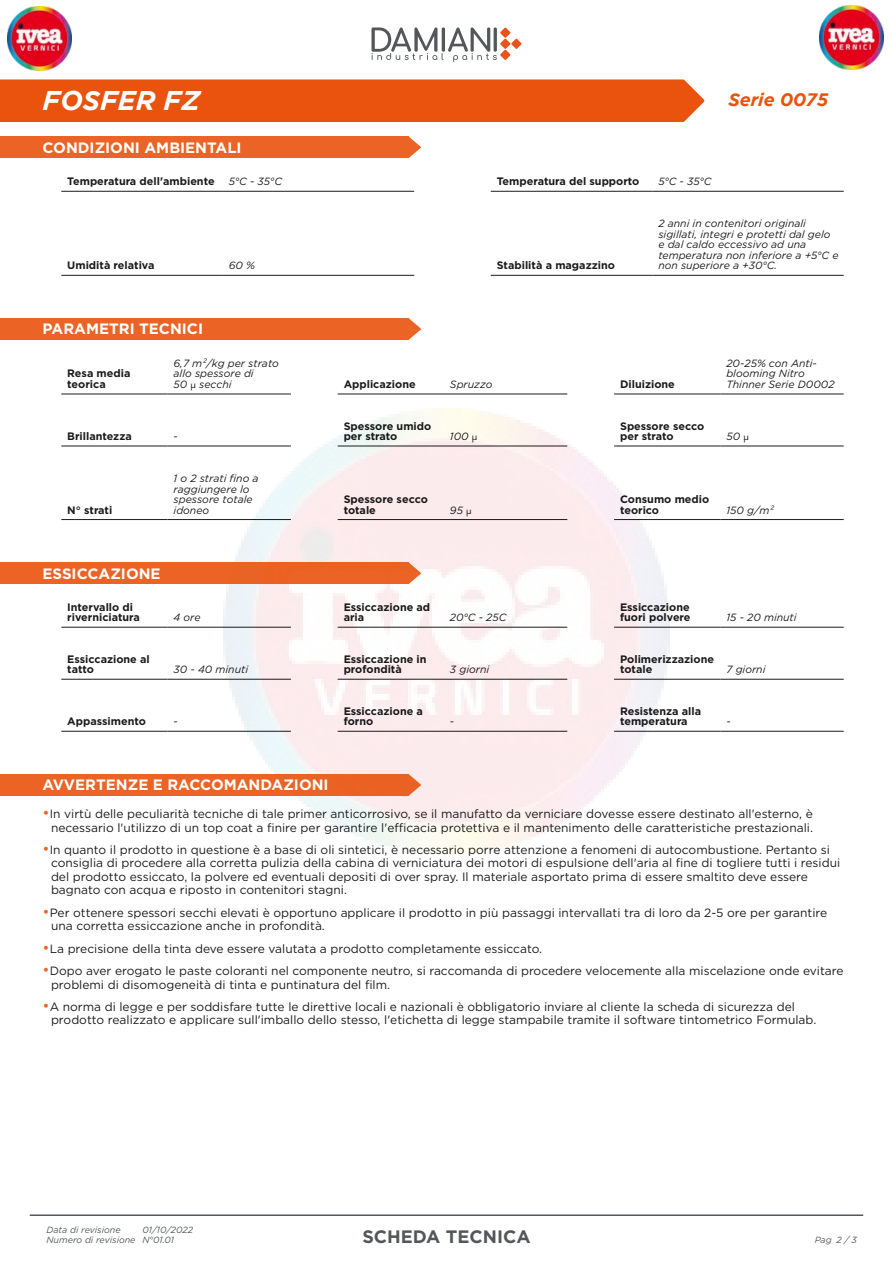
<style>
.page{position:relative;width:893px;height:1263px;background:#fff}
.page>*{position:absolute;margin:0;border:0;box-sizing:border-box;transform-origin:0 0}
.t1{font:italic 700 27px "Gotham";color:#fff}
.t2{font:700 18px "Gotham";color:#53575a}
.t3{font:italic 700 18px "Gotham";color:#e9530d}
.t4{font:700 15px "Gotham";color:#fff}
.t5{font:12px/13.5px "Gotham";color:#000}
.t6{font:700 10.8px/10.5px "Gotham";color:#000}
.t7{font:italic 10.5px/10.5px "Gotham";color:#000}
.t8{font:italic 9px/10.1px "Gotham";color:#53575a}
.t9{font:italic 9px "Gotham";color:#55585a}
.s1{font-family:"Futura PT";font-style:normal}
.s2{font-size:15px;color:#e9530d}
</style>
<div class="page">
<svg style="left:371px;top:27px;width:151px;height:35px"></svg>
<hr style="left:30px;top:1214px;width:833px;height:2px;background:#53575a">
<div style="left:0;top:79px;width:704px;height:43px;background:#e9530d"></div>
<div style="left:0;top:136px;width:408px;height:22px;background:#eb6425"></div>
<svg style="left:408px;top:136px;width:13px;height:22px"></svg>
<hr style="left:61px;top:191px;width:162px;height:1px;background:#000">
<hr style="left:223px;top:191px;width:191px;height:1px;background:#000">
<hr style="left:491px;top:191px;width:161px;height:1px;background:#000">
<hr style="left:652px;top:191px;width:192px;height:1px;background:#000">
<hr style="left:61px;top:275px;width:162px;height:1px;background:#000">
<hr style="left:223px;top:275px;width:191px;height:1px;background:#000">
<hr style="left:491px;top:275px;width:161px;height:1px;background:#000">
<hr style="left:652px;top:275px;width:192px;height:1px;background:#000">
<div style="left:0;top:318px;width:408px;height:22px;background:#eb6425"></div>
<svg style="left:408px;top:318px;width:13px;height:22px"></svg>
<hr style="left:61px;top:394px;width:107px;height:1px;background:#000">
<hr style="left:168px;top:394px;width:123px;height:1px;background:#000">
<hr style="left:338px;top:394px;width:106px;height:1px;background:#000">
<hr style="left:444px;top:394px;width:123px;height:1px;background:#000">
<hr style="left:614px;top:394px;width:106px;height:1px;background:#000">
<hr style="left:720px;top:394px;width:124px;height:1px;background:#000">
<hr style="left:61px;top:446px;width:107px;height:1px;background:#000">
<hr style="left:168px;top:446px;width:123px;height:1px;background:#000">
<hr style="left:338px;top:446px;width:106px;height:1px;background:#000">
<hr style="left:444px;top:446px;width:123px;height:1px;background:#000">
<hr style="left:614px;top:446px;width:106px;height:1px;background:#000">
<hr style="left:720px;top:446px;width:124px;height:1px;background:#000">
<hr style="left:61px;top:519px;width:107px;height:1px;background:#000">
<hr style="left:168px;top:519px;width:123px;height:1px;background:#000">
<hr style="left:338px;top:519px;width:106px;height:1px;background:#000">
<hr style="left:444px;top:519px;width:123px;height:1px;background:#000">
<hr style="left:614px;top:519px;width:106px;height:1px;background:#000">
<hr style="left:720px;top:519px;width:124px;height:1px;background:#000">
<div style="left:0;top:562px;width:408px;height:22px;background:#eb6425"></div>
<svg style="left:408px;top:562px;width:13px;height:22px"></svg>
<hr style="left:61px;top:627px;width:107px;height:1px;background:#000">
<hr style="left:168px;top:627px;width:123px;height:1px;background:#000">
<hr style="left:338px;top:627px;width:106px;height:1px;background:#000">
<hr style="left:444px;top:627px;width:123px;height:1px;background:#000">
<hr style="left:614px;top:627px;width:106px;height:1px;background:#000">
<hr style="left:720px;top:627px;width:124px;height:1px;background:#000">
<hr style="left:61px;top:679px;width:107px;height:1px;background:#000">
<hr style="left:168px;top:679px;width:123px;height:1px;background:#000">
<hr style="left:338px;top:679px;width:106px;height:1px;background:#000">
<hr style="left:444px;top:679px;width:123px;height:1px;background:#000">
<hr style="left:614px;top:679px;width:106px;height:1px;background:#000">
<hr style="left:720px;top:679px;width:124px;height:1px;background:#000">
<hr style="left:61px;top:731px;width:107px;height:1px;background:#000">
<hr style="left:168px;top:731px;width:123px;height:1px;background:#000">
<hr style="left:338px;top:731px;width:106px;height:1px;background:#000">
<hr style="left:444px;top:731px;width:123px;height:1px;background:#000">
<hr style="left:614px;top:731px;width:106px;height:1px;background:#000">
<hr style="left:720px;top:731px;width:124px;height:1px;background:#000">
<div style="left:0;top:774px;width:408px;height:22px;background:#eb6425"></div>
<svg style="left:408px;top:774px;width:13px;height:22px"></svg>
<img style="left:8px;top:7px;width:64px;height:64px">
<img style="left:820px;top:6px;width:64px;height:64px">
<h1 class="t1" style="left:43px;top:85px;width:159px">FOSFER FZ</h1>
<h2 class="t3" style="left:728px;top:89px;width:101px">Serie 0075</h2>
<p class="t4" style="left:43px;top:139px;width:201px">CONDIZIONI AMBIENTALI</p>
<p class="t6" style="left:67px;top:176px;width:149px">Temperatura dell'ambiente</p>
<p class="t7" style="left:229px;top:176px;width:55px">5°C - 35°C</p>
<p class="t6" style="left:497px;top:176px;width:144px">Temperatura del supporto</p>
<p class="t7" style="left:658px;top:176px;width:55px">5°C - 35°C</p>
<p class="t6" style="left:67px;top:260px;width:89px">Umidità relativa</p>
<p class="t7" style="left:229px;top:260px;width:28px">60 %</p>
<p class="t6" style="left:497px;top:260px;width:120px">Stabilità a magazzino</p>
<p class="t7" style="left:658px;top:218px;width:182px">2 anni in contenitori originali sigillati, integri e protetti dal gelo e dal caldo eccessivo ad una temperatura non inferiore a +5°C e non superiore a +30°C.</p>
<p class="t4" style="left:43px;top:320px;width:162px">PARAMETRI TECNICI</p>
<p class="t6" style="left:67px;top:368px;width:65px">Resa media teorica</p>
<p class="t7" style="left:174px;top:358px;width:107px">6,7 m²/kg per strato allo spessore di<br>50 <span class="s1">µ</span> secchi</p>
<p class="t6" style="left:67px;top:431px;width:66px">Brillantezza</p>
<p class="t7" style="left:174px;top:431px;width:6px">-</p>
<p class="t6" style="left:67px;top:504px;width:47px">N° strati</p>
<p class="t7" style="left:174px;top:473px;width:87px">1 o 2 strati fino a raggiungere lo spessore totale idoneo</p>
<p class="t6" style="left:344px;top:379px;width:74px">Applicazione</p>
<p class="t7" style="left:450px;top:379px;width:44px">Spruzzo</p>
<p class="t6" style="left:620px;top:379px;width:56px">Diluizione</p>
<p class="t7" style="left:726px;top:358px;width:110px">20-25% con Anti&shy;blooming Nitro<br>Thinner Serie D0002</p>
<p class="t6" style="left:344px;top:420px;width:89px">Spessore umido per strato</p>
<p class="t7" style="left:450px;top:431px;width:29px">100 <span class="s1">µ</span></p>
<p class="t6" style="left:620px;top:420px;width:86px">Spessore secco per strato</p>
<p class="t7" style="left:726px;top:431px;width:24px">50 <span class="s1">µ</span></p>
<p class="t6" style="left:344px;top:494px;width:86px">Spessore secco totale</p>
<p class="t7" style="left:450px;top:504px;width:23px">95 <span class="s1">µ</span></p>
<p class="t6" style="left:620px;top:494px;width:91px">Consumo medio teorico</p>
<p class="t7" style="left:726px;top:504px;width:49px">150 g/m²</p>
<p class="t4" style="left:43px;top:565px;width:120px">ESSICCAZIONE</p>
<p class="t6" style="left:67px;top:601px;width:74px">Intervallo di riverniciatura</p>
<p class="t7" style="left:174px;top:612px;width:29px">4 ore</p>
<p class="t6" style="left:344px;top:601px;width:88px">Essiccazione ad aria</p>
<p class="t7" style="left:450px;top:612px;width:58px">20°C - 25C</p>
<p class="t6" style="left:620px;top:601px;width:72px">Essiccazione fuori polvere</p>
<p class="t7" style="left:726px;top:612px;width:72px">15 - 20 minuti</p>
<p class="t6" style="left:67px;top:653px;width:84px">Essiccazione al tatto</p>
<p class="t7" style="left:174px;top:664px;width:76px">30 - 40 minuti</p>
<p class="t6" style="left:344px;top:653px;width:84px">Essiccazione in profondità</p>
<p class="t7" style="left:450px;top:664px;width:41px">3 giorni</p>
<p class="t6" style="left:620px;top:653px;width:95px">Polimerizzazione totale</p>
<p class="t7" style="left:726px;top:664px;width:41px">7 giorni</p>
<p class="t6" style="left:67px;top:716px;width:80px">Appassimento</p>
<p class="t7" style="left:174px;top:716px;width:6px">-</p>
<p class="t6" style="left:344px;top:705px;width:81px">Essiccazione a forno</p>
<p class="t7" style="left:450px;top:716px;width:6px">-</p>
<p class="t6" style="left:620px;top:705px;width:83px">Resistenza alla temperatura</p>
<p class="t7" style="left:726px;top:716px;width:6px">-</p>
<p class="t4" style="left:43px;top:776px;width:288px">AVVERTENZE E RACCOMANDAZIONI</p>
<p class="t5" style="left:43px;top:807px;width:772px;text-align:right"><span class="s2">•</span>In virtù delle peculiarità tecniche di tale primer anticorrosivo, se il manufatto da verniciare dovesse essere destinato all'esterno, è necessario l'utilizzo di un top coat a finire per garantire l'efficacia protettiva e il mantenimento delle caratteristiche prestazionali.</p>
<p class="t5" style="left:51px;top:843px;width:791px;text-indent:-9px"><span class="s2">•</span>In quanto il prodotto in questione è a base di oli sintetici, è necessario porre attenzione a fenomeni di autocombustione. Pertanto si consiglia di procedere alla corretta pulizia della cabina di verniciatura dei motori di espulsione dell'aria al fine di togliere tutti i residui del prodotto essiccato, la polvere ed eventuali depositi di over spray. Il materiale asportato prima di essere smaltito deve essere bagnato con acqua e riposto in contenitori stagni.</p>
<p class="t5" style="left:51px;top:905px;width:778px;text-indent:-9px"><span class="s2">•</span>Per ottenere spessori secchi elevati è opportuno applicare il prodotto in più passaggi intervallati tra di loro da 2-5 ore per garantire una corretta essiccazione anche in profondità.</p>
<p class="t5" style="left:43px;top:941px;width:501px"><span class="s2">•</span>La precisione della tinta deve essere valutata a prodotto completamente essiccato.</p>
<p class="t5" style="left:51px;top:964px;width:794px;text-indent:-9px"><span class="s2">•</span>Dopo aver erogato le paste coloranti nel componente neutro, si raccomanda di procedere velocemente alla miscelazione onde evitare problemi di disomogeneità di tinta e puntinatura del film.</p>
<p class="t5" style="left:51px;top:1000px;width:767px;text-indent:-9px"><span class="s2">•</span>A norma di legge e per soddisfare tutte le direttive locali e nazionali è obbligatorio inviare al cliente la scheda di sicurezza del prodotto realizzato e applicare sull'imballo dello stesso, l'etichetta di legge stampabile tramite il software tintometrico Formulab.</p>
<p class="t8" style="left:142px;top:1225px;width:52px">01/10/2022<br>N°01.01</p>
<h2 class="t2" style="left:362px;top:1226px;width:170px">SCHEDA TECNICA</h2>
<p class="t8" style="left:47px;top:1225px;width:91px">Data di revisione<br>Numero di revisione</p>
<p class="t9" style="left:844px;top:1234px;width:6px">/</p>
<p class="t9" style="left:815px;top:1234px;width:44px">Pag 2 3</p>
</div>
